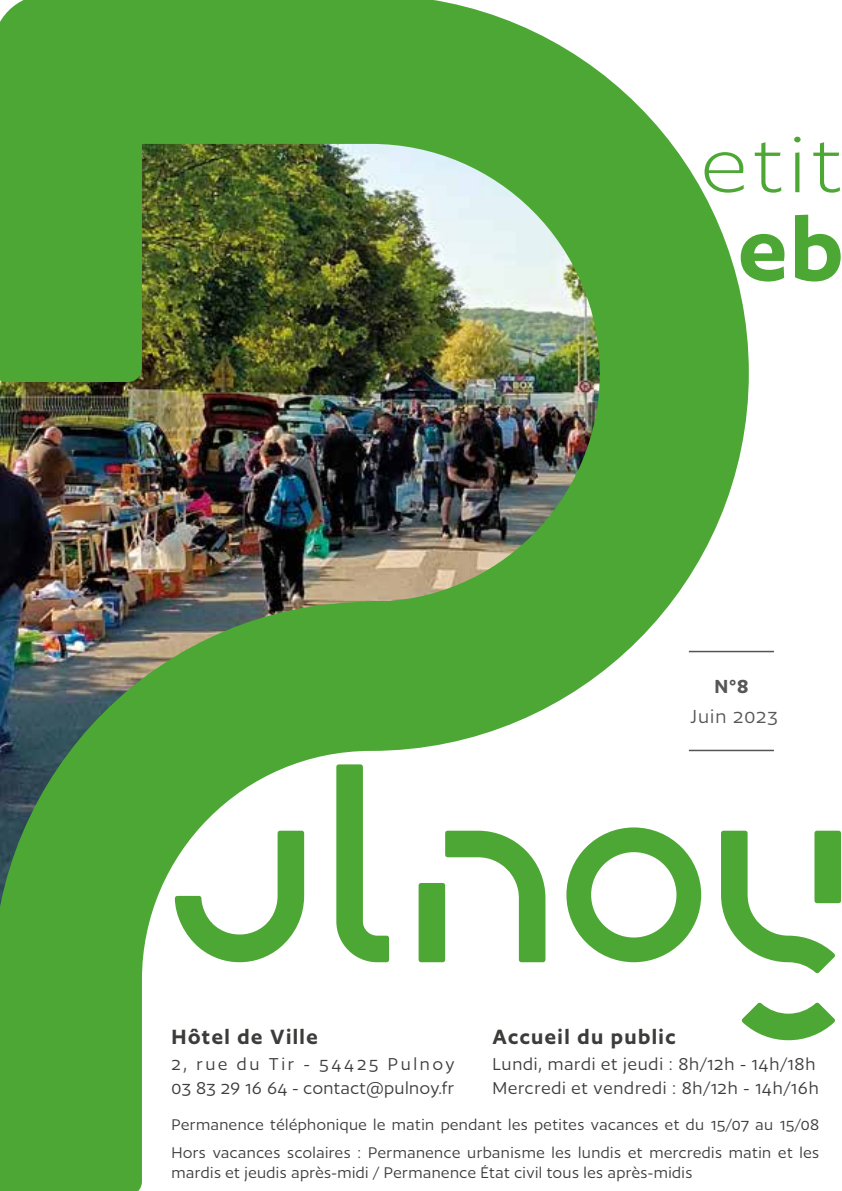
<style>
.page{position:relative;width:842px;height:1191px;background:#fff}
.page>*{position:absolute;margin:0;border:0;box-sizing:border-box;transform-origin:0 0}
.t1{font:600 104px "Author";color:#4da734}
.t2{font:300 90px "Author";color:#4da734;scale:1.11 1}
.t3{font:600 24px "Author";letter-spacing:.06em;color:#3c3c3b}
.t4{font:22px "Author";letter-spacing:.05em;color:#575756}
.t5{font:600 22px "Author";color:#575756}
.t6{font:20px/24px "Author";letter-spacing:.04em;color:#3c3c3b}
.t7{font:18px/28px "Author";letter-spacing:.025em;color:#3c3c3b}
</style>
<div class="page">
<img style="left:0;top:0;width:749px;height:1191px">
<hr style="left:689px;top:749px;width:85px;height:2px;background:#555454">
<hr style="left:689px;top:651px;width:85px;height:1px;background:#555454">
<svg style="left:445px;top:830px;width:100px;height:132px"></svg>
<div style="left:814px;top:830px;width:27px;height:73px;background:#4da734;border-radius:2px"></div>
<svg style="left:721px;top:830px;width:114px;height:143px"></svg>
<svg style="left:336px;top:764px;width:53px;height:198px"></svg>
<svg style="left:741px;top:1002px;width:94px;height:44px"></svg>
<svg style="left:175px;top:830px;width:129px;height:137px"></svg>
<svg style="left:566px;top:827px;width:135px;height:135px"></svg>
<div style="left:419px;top:883px;width:26px;height:79px;background:#4da734;border-radius:2px"></div>
<h2 class="t2" style="left:702px;top:120px;width:128px">etit</h2>
<h1 class="t1" style="left:738px;top:195px;width:106px">eb</h1>
<p class="t5" style="left:714px;top:674px;width:36px">N°8</p>
<p class="t4" style="left:690px;top:705px;width:89px">Juin 2023</p>
<h3 class="t3" style="left:171px;top:1024px;width:148px">Hôtel de Ville</h3>
<p class="t6" style="left:171px;top:1052px;width:285px">2, rue du Tir - 54425 Pulnoy<br>03 83 29 16 64 - contact@pulnoy.fr</p>
<h3 class="t3" style="left:492px;top:1024px;width:185px">Accueil du public</h3>
<p class="t6" style="left:492px;top:1052px;width:328px">Lundi, mardi et jeudi : 8h/12h - 14h/18h<br>Mercredi et vendredi : 8h/12h - 14h/16h</p>
<p class="t7" style="left:171px;top:1110px;width:649px">Permanence téléphonique le matin pendant les petites vacances et du 15/07 au 15/08<br>Hors vacances scolaires : Permanence urbanisme les lundis et mercredis matin et les</p>
<p class="t7" style="left:171px;top:1158px;width:522px">mardis et jeudis après-midi / Permanence État civil tous les après-midis</p>
</div>
